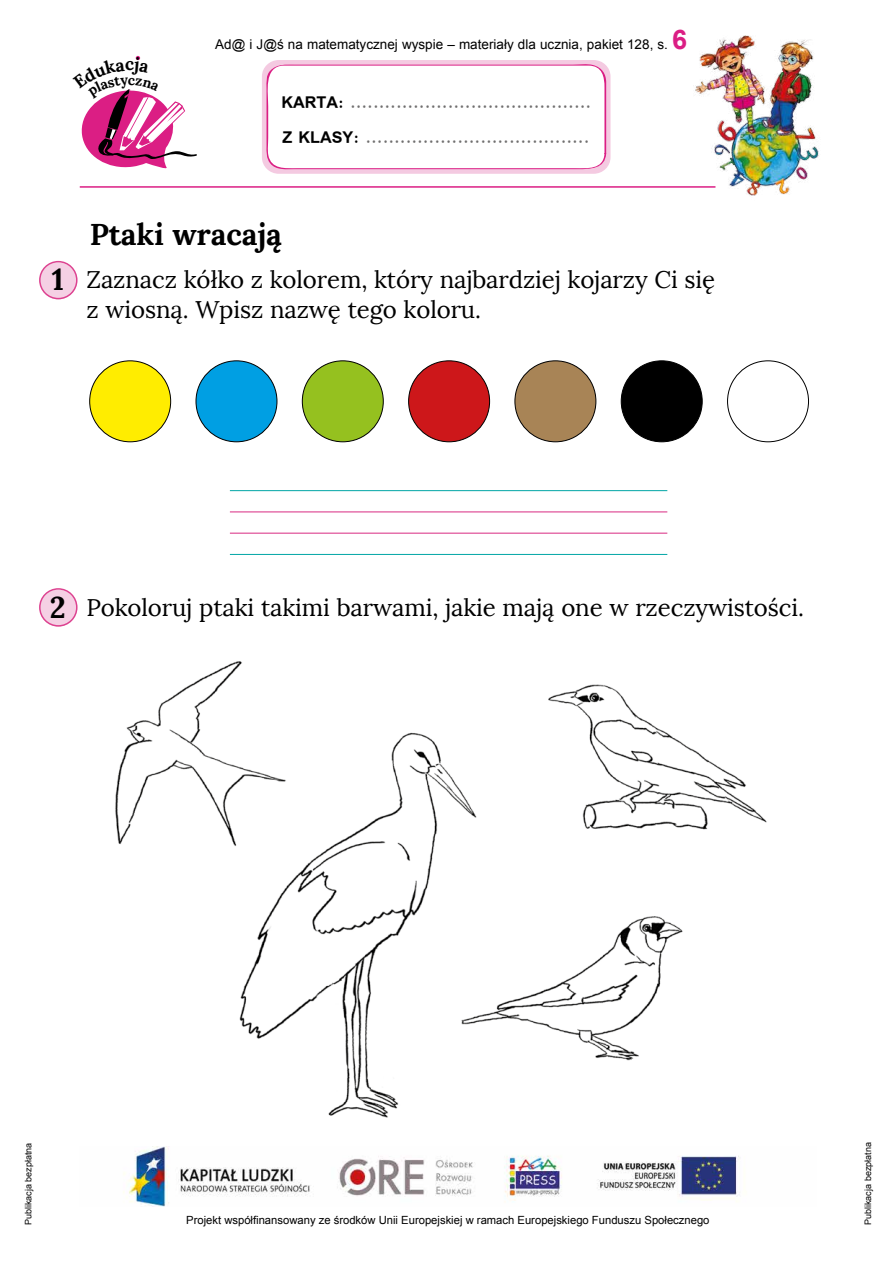
<style>
.page{position:relative;width:893px;height:1263px;background:#fff}
.page>*{position:absolute;margin:0;border:0;box-sizing:border-box;transform-origin:0 0}
.t1{font:700 30px "Lora";letter-spacing:-.005em;color:#000}
.t2{font:24px/30px "Lora";letter-spacing:-.005em;color:#000}
.t3{font:700 18px/35.2px "Simplified Arabic";color:#706f6f}
.t4{font:700 17.55px "Lora";color:#000}
.t5{font:13.5px "Arial";color:#000}
.t6{font:11.25px "Arial";color:#000}
.t7{font:9px "Arial";color:#000}
.s1{font-weight:700;font-size:27px;color:#db1e84}
.s2{color:#000}
</style>
<div class="page">
<img style="left:695px;top:35px;width:124px;height:161px">
<hr style="left:80px;top:186px;width:635px;height:2px;background:#db1e84">
<div style="left:262px;top:60px;width:348px;height:114px;background:#f4cae1;border-radius:17px"></div>
<svg style="left:263px;top:63px;width:345px;height:108px"></svg>
<img style="left:123px;top:1146px;width:617px;height:60px">
<svg style="left:39px;top:261px;width:39px;height:38px"></svg>
<svg style="left:39px;top:588px;width:39px;height:39px"></svg>
<hr style="left:230px;top:490px;width:437px;height:1px;background:#00a5a5">
<hr style="left:230px;top:554px;width:437px;height:1px;background:#00a5a5">
<hr style="left:230px;top:511px;width:437px;height:1px;background:#dd4290">
<hr style="left:230px;top:533px;width:437px;height:1px;background:#dd4290">
<div style="left:90px;top:361px;width:81px;height:81px;background:#ffed00;border-radius:50%"></div>
<div style="left:89px;top:360px;width:82px;height:82px;border:1px solid #000;border-radius:50%"></div>
<div style="left:196px;top:361px;width:81px;height:81px;background:#009fe3;border-radius:50%"></div>
<div style="left:196px;top:360px;width:81px;height:82px;border:1px solid #000;border-radius:50%"></div>
<div style="left:302px;top:361px;width:81px;height:81px;background:#95c11f;border-radius:50%"></div>
<div style="left:302px;top:360px;width:82px;height:82px;border:1px solid #000;border-radius:50%"></div>
<div style="left:409px;top:361px;width:81px;height:81px;background:#cd171a;border-radius:50%"></div>
<div style="left:408px;top:360px;width:82px;height:82px;border:1px solid #000;border-radius:50%"></div>
<div style="left:515px;top:361px;width:81px;height:81px;background:#a88456;border-radius:50%"></div>
<div style="left:514px;top:360px;width:82px;height:82px;border:1px solid #000;border-radius:50%"></div>
<div style="left:621px;top:361px;width:81px;height:81px;background:#000;border-radius:50%"></div>
<div style="left:621px;top:360px;width:82px;height:82px;border:1px solid #000;border-radius:50%"></div>
<div style="left:727px;top:360px;width:82px;height:82px;border:1px solid #000;border-radius:50%"></div>
<img style="left:115px;top:661px;width:652px;height:457px">
<svg style="left:81px;top:56px;width:116px;height:113px"></svg>
<p class="t4" style="left:125px;top:53px;width:11px">c</p>
<p class="t5" style="left:215px;top:34px;width:473px">Ad@ i J@ś na matematycznej wyspie – materiały dla ucznia, pakiet 128, s. <span class="s1">6</span></p>
<p class="t3" style="left:281px;top:85px;width:311px"><span class="s2">KARTA:</span> ..........................................<br><span class="s2">Z KLASY:</span> .......................................</p>
<p class="t1" style="left:52px;top:259px;width:14px">1</p>
<p class="t1" style="left:90px;top:214px;width:194px">Ptaki wracają</p>
<p class="t2" style="left:86px;top:265px;width:630px">Zaznacz kółko z kolorem, który najbardziej kojarzy Ci się z wiosną. Wpisz nazwę tego koloru.</p>
<p class="t1" style="left:50px;top:588px;width:17px">2</p>
<p class="t2" style="left:86px;top:592px;width:719px">Pokoloruj ptaki takimi barwami, jakie mają one w rzeczywistości.</p>
<p class="t7" style="left:22px;top:1225px;width:84px;rotate:-90deg">Publikacja bezpłatna</p>
<p class="t6" style="left:186px;top:1212px;width:525px">Projekt współfinansowany ze środków Unii Europejskiej w ramach Europejskiego Funduszu Społecznego</p>
<p class="t7" style="left:862px;top:1225px;width:84px;rotate:-90deg">Publikacja bezpłatna</p>
</div>
